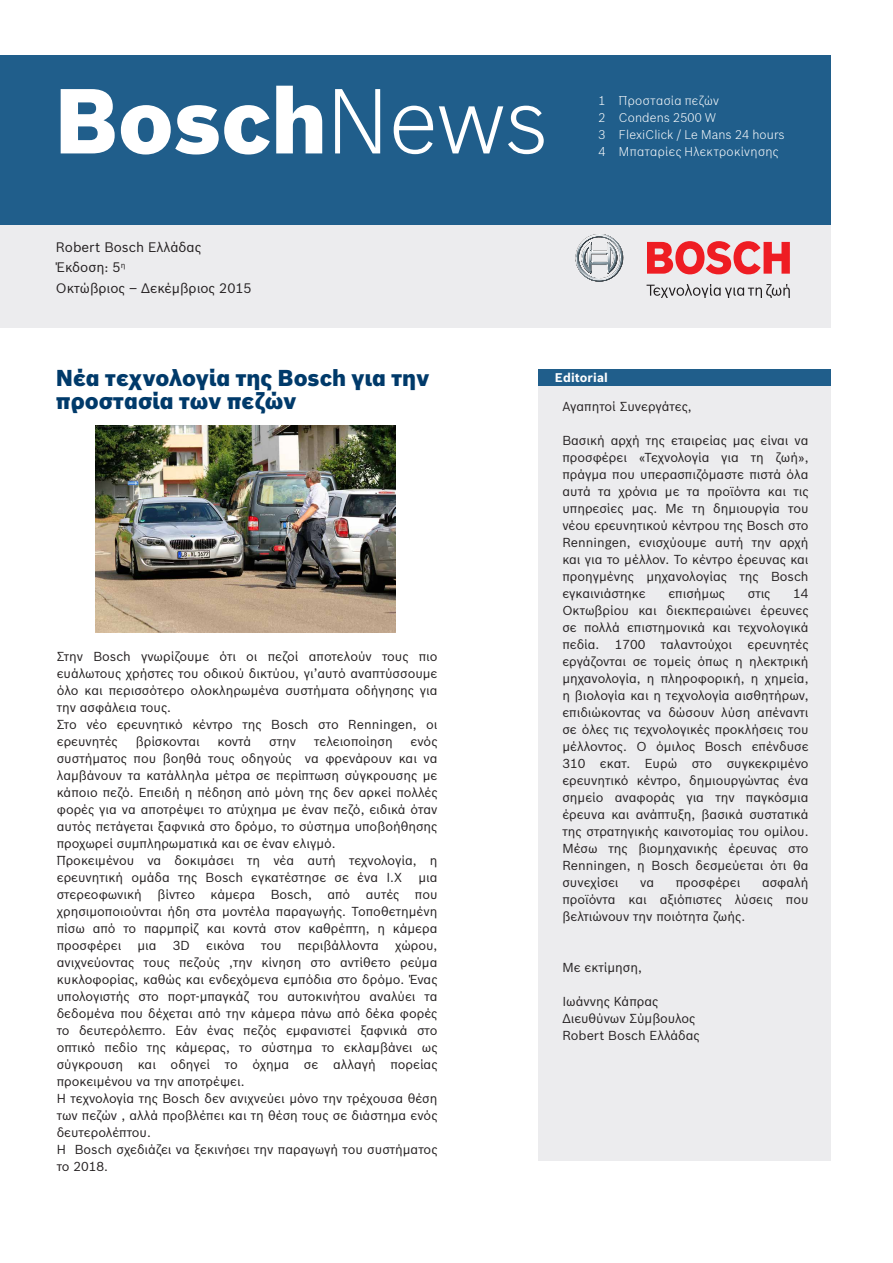
<style>
.page{position:relative;width:893px;height:1263px;background:#fff}
.page>*{position:absolute;margin:0;border:0;box-sizing:border-box;transform-origin:0 0}
.Headline_Black_24_9{font:900 90px "Bosch Sans";letter-spacing:-.005em;color:#fff}
.Headline_Black_21_8{font:900 22.5px "Bosch Sans";color:#003a6a}
.Headline_Black_24_9-2{font:13.5px "Bosch Sans";color:#231f20}
.Copy_8_25_4{font:12.75px/17px "Bosch Sans";color:#231f20;text-align:justify}
.t1{font:300 12.3px "Bosch Sans";letter-spacing:.02em;color:#fff}
.Table_Caption_7_7_3{font:700 12.3px "Bosch Sans";letter-spacing:.01em;color:#fff}
.s1{font-weight:300}
</style>
<div class="page">
<div style="left:0;top:55px;width:831px;height:170px;background:#205e8b"></div>
<div style="left:0;top:225px;width:831px;height:102px;background:#ececee"></div>
<svg style="left:576px;top:234px;width:47px;height:48px"></svg>
<svg style="left:647px;top:241px;width:143px;height:33px"></svg>
<svg style="left:646px;top:284px;width:144px;height:13px"></svg>
<div style="left:538px;top:386px;width:293px;height:775px;background:#ececee"></div>
<div style="left:538px;top:369px;width:293px;height:17px;background:#205e8b"></div>
<img style="left:95px;top:425px;width:301px;height:207px">
<p class="Headline_Black_24_9" style="left:54px;top:52px;width:496px">Bosch<span class="s1">News</span></p>
<p class="Headline_Black_24_9-2" style="left:56px;top:237px;width:147px">Robert Bosch Ελλάδας</p>
<p class="Headline_Black_24_9-2" style="left:56px;top:257px;width:71px">Έκδοση: 5<sup>η</sup></p>
<p class="Headline_Black_24_9-2" style="left:56px;top:278px;width:197px">Οκτώβριος – Δεκέμβριος 2015</p>
<p class="t1" style="left:598px;top:92px;width:122px">1 Προστασία πεζών</p>
<p class="t1" style="left:598px;top:109px;width:119px">2 Condens 2500 W</p>
<p class="t1" style="left:598px;top:126px;width:188px">3 FlexiClick / Le Mans 24 hours</p>
<p class="t1" style="left:598px;top:143px;width:181px">4 Μπαταρίες Ηλεκτροκίνησης</p>
<p class="Headline_Black_21_8" style="left:56px;top:361px;width:376px">Nέα τεχνολογία της Bosch για την</p>
<p class="Table_Caption_7_7_3" style="left:555px;top:368px;width:54px">Editorial</p>
<p class="Headline_Black_21_8" style="left:56px;top:383px;width:242px">προστασία των πεζών</p>
<p class="Copy_8_25_4" style="left:562px;top:397px;width:131px">Αγαπητοί Συνεργάτες,</p>
<p class="Copy_8_25_4" style="left:562px;top:431px;width:248px">Βασική αρχή της εταιρείας μας είναι να προσφέρει «Τεχνολογία για τη ζωή», πράγμα που υπερασπιζόμαστε πιστά όλα αυτά τα χρόνια με τα προϊόντα και τις υπηρεσίες μας. Με τη δημιουργία του νέου ερευνητικού κέντρου της Bosch στο Renningen, ενισχύουμε αυτή την αρχή και για το μέλλον. Το κέντρο έρευνας και προηγμένης μηχανολογίας της Βosch εγκαινιάστηκε</p>
<p class="Copy_8_25_4" style="left:668px;top:584px;width:58px">επισήμως</p>
<p class="Copy_8_25_4" style="left:748px;top:584px;width:24px">στις</p>
<p class="Copy_8_25_4" style="left:562px;top:584px;width:248px;text-indent:231px">14<br>Οκτωβρίου και διεκπεραιώνει έρευνες σε πολλά επιστημονικά και τεχνολογικά πεδία. 1700 ταλαντούχοι ερευνητές εργάζονται σε τομείς όπως η ηλεκτρική μηχανολογία, η πληροφορική, η χημεία, η βιολογία και η τεχνολογία αισθητήρων, επιδιώκοντας να δώσουν λύση απέναντι σε όλες τις τεχνολογικές προκλήσεις του μέλλοντος. Ο όμιλος Bosch επένδυσε 310 εκατ. Ευρώ στο συγκεκριμένο ερευνητικό κέντρο, δημιουργώντας ένα σημείο αναφοράς για την παγκόσμια έρευνα και ανάπτυξη, βασικά συστατικά της στρατηγικής καινοτομίας του ομίλου.<br>Mέσω της βιομηχανικής έρευνας στο Renningen, η Bosch δεσμεύεται ότι θα συνεχίσει</p>
<p class="Copy_8_25_4" style="left:57px;top:647px;width:382px">Στην Bosch γνωρίζουμε ότι οι πεζοί αποτελούν τους πιο ευάλωτους χρήστες του οδικού δικτύου, γι’αυτό αναπτύσσουμε όλο και περισσότερο ολοκληρωμένα συστήματα οδήγησης για την ασφάλεια τους.</p>
<p class="Copy_8_25_4" style="left:57px;top:715px;width:382px">Στο νέο ερευνητικό κέντρο της Βosch στο Renningen, οι ερευνητές</p>
<p class="Copy_8_25_4" style="left:136px;top:732px;width:66px">βρίσκονται</p>
<p class="Copy_8_25_4" style="left:218px;top:732px;width:35px">κοντά</p>
<p class="Copy_8_25_4" style="left:269px;top:732px;width:28px">στην</p>
<p class="Copy_8_25_4" style="left:314px;top:732px;width:80px">τελειοποίηση</p>
<p class="Copy_8_25_4" style="left:57px;top:732px;width:382px;text-indent:354px">ενός συστήματος που βοηθά τους οδηγούς να φρενάρουν και να λαμβάνουν τα κατάλληλα μέτρα σε περίπτωση σύγκρουσης με κάποιο πεζό. Επειδή η πέδηση από μόνη της δεν αρκεί πολλές φορές για να αποτρέψει το ατύχημα με έναν πεζό, ειδικά όταν αυτός πετάγεται ξαφνικά στο δρόμο, το σύστημα υποβοήθησης προχωρεί συμπληρωματικά και σε έναν ελιγμό.</p>
<p class="Copy_8_25_4" style="left:57px;top:851px;width:382px">Προκειμένου να δοκιμάσει τη νέα αυτή τεχνολογία, η ερευνητική ομάδα της Bosch εγκατέστησε σε ένα Ι.Χ</p>
<p class="Copy_8_25_4" style="left:57px;top:868px;width:382px;text-indent:362px">μια στερεοφωνική βίντεο κάμερα Bosch, από αυτές που χρησιμοποιούνται ήδη στα μοντέλα παραγωγής. Τοποθετημένη πίσω από το παρμπρίζ και κοντά στον καθρέπτη, η κάμερα προσφέρει</p>
<p class="Copy_8_25_4" style="left:562px;top:873px;width:248px;text-indent:200px">ασφαλή προϊόντα και αξιόπιστες λύσεις που βελτιώνουν την ποιότητα ζωής.</p>
<p class="Copy_8_25_4" style="left:562px;top:958px;width:81px">Με εκτίμηση,</p>
<p class="Copy_8_25_4" style="left:562px;top:992px;width:98px">Ιωάννης Κάπρας</p>
<p class="Copy_8_25_4" style="left:562px;top:1009px;width:135px">Διευθύνων Σύμβουλος</p>
<p class="Copy_8_25_4" style="left:562px;top:1026px;width:139px">Robert Bosch Eλλάδας</p>
<p class="Copy_8_25_4" style="left:640px;top:873px;width:15px">να</p>
<p class="Copy_8_25_4" style="left:676px;top:873px;width:66px">προσφέρει</p>
<p class="Copy_8_25_4" style="left:138px;top:936px;width:21px">μια</p>
<p class="Copy_8_25_4" style="left:173px;top:936px;width:19px">3D</p>
<p class="Copy_8_25_4" style="left:206px;top:936px;width:40px">εικόνα</p>
<p class="Copy_8_25_4" style="left:261px;top:936px;width:22px">του</p>
<p class="Copy_8_25_4" style="left:298px;top:936px;width:83px">περιβάλλοντα</p>
<p class="Copy_8_25_4" style="left:57px;top:936px;width:382px;text-indent:338px">χώρου, ανιχνεύοντας τους πεζούς ,την κίνηση στο αντίθετο ρεύμα κυκλοφορίας, καθώς και ενδεχόμενα εμπόδια στο δρόμο. Ένας υπολογιστής στο πορτ-μπαγκάζ του αυτοκινήτου αναλύει τα δεδομένα που δέχεται από την κάμερα πάνω από δέκα φορές το δευτερόλεπτο. Εάν ένας πεζός εμφανιστεί ξαφνικά στο οπτικό πεδίο της κάμερας, το σύστημα το εκλαμβάνει ως σύγκρουση και οδηγεί το όχημα σε αλλαγή πορείας προκειμένου να την αποτρέψει.</p>
<p class="Copy_8_25_4" style="left:57px;top:1089px;width:382px">Η τεχνολογία της Bosch δεν ανιχνεύει μόνο την τρέχουσα θέση των πεζών , αλλά προβλέπει και τη θέση τους σε διάστημα ενός δευτερολέπτου.</p>
<p class="Copy_8_25_4" style="left:57px;top:1140px;width:382px">Η Bosch σχεδιάζει να ξεκινήσει την παραγωγή του συστήματος το 2018.</p>
</div>
